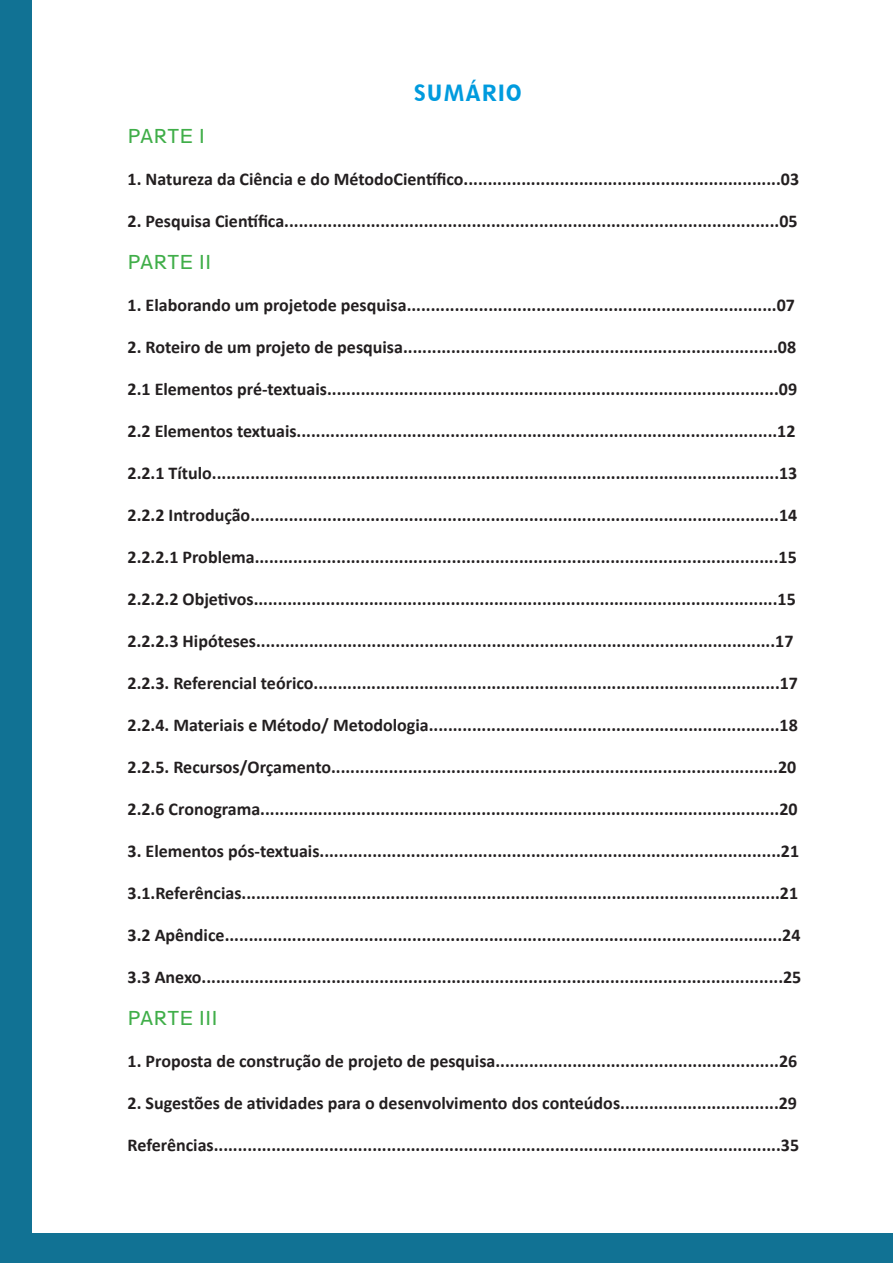
<style>
.page{position:relative;width:893px;height:1263px;background:#fff}
.page>*{position:absolute;margin:0;border:0;box-sizing:border-box;transform-origin:0 0}
.t1{font:800 condensed 21px "Geometric 212 BT";color:#009bde}
.t2{font:700 18px "Calibri";color:#231f20}
.t2-2{font:condensed 18px "Geometric 212 BT";color:#40ae49}
</style>
<div class="page">
<div style="left:0;top:0;width:32px;height:1263px;background:#117294"></div>
<div style="left:0;top:1233px;width:893px;height:30px;background:#117294"></div>
<p class="t1" style="left:414px;top:80px;width:110px">SUMÁRIO</p>
<p class="t2-2" style="left:128px;top:125px;width:79px">PARTE I</p>
<p class="t2" style="left:128px;top:166px;width:673px">1. Natureza da Ciência e do MétodoCientífico..................................................................03</p>
<p class="t2" style="left:128px;top:208px;width:672px">2. Pesquisa Científica.......................................................................................................05</p>
<p class="t2-2" style="left:128px;top:251px;width:85px">PARTE II</p>
<p class="t2" style="left:128px;top:292px;width:669px">1. Elaborando um projetode pesquisa.............................................................................07</p>
<p class="t2" style="left:128px;top:334px;width:670px">2. Roteiro de um projeto de pesquisa..............................................................................08</p>
<p class="t2" style="left:128px;top:376px;width:671px">2.1 Elementos pré-textuais..............................................................................................09</p>
<p class="t2" style="left:128px;top:418px;width:669px">2.2 Elementos textuais....................................................................................................12</p>
<p class="t2" style="left:128px;top:460px;width:671px">2.2.1 Título......................................................................................................................13</p>
<p class="t2" style="left:128px;top:502px;width:671px">2.2.2 Introdução..............................................................................................................14</p>
<p class="t2" style="left:128px;top:544px;width:671px">2.2.2.1 Problema.............................................................................................................15</p>
<p class="t2" style="left:128px;top:586px;width:670px">2.2.2.2 Objetivos.............................................................................................................15</p>
<p class="t2" style="left:128px;top:628px;width:667px">2.2.2.3 Hipóteses............................................................................................................17</p>
<p class="t2" style="left:128px;top:670px;width:672px">2.2.3. Referencial teórico.................................................................................................17</p>
<p class="t2" style="left:128px;top:712px;width:672px">2.2.4. Materiais e Método/ Metodologia.........................................................................18</p>
<p class="t2" style="left:128px;top:754px;width:670px">2.2.5. Recursos/Orçamento.............................................................................................20</p>
<p class="t2" style="left:128px;top:796px;width:672px">2.2.6 Cronograma............................................................................................................20</p>
<p class="t2" style="left:128px;top:838px;width:673px">3. Elementos pós-textuais................................................................................................21</p>
<p class="t2" style="left:128px;top:880px;width:672px">3.1.Referências................................................................................................................21</p>
<p class="t2" style="left:128px;top:922px;width:674px">3.2 Apêndice....................................................................................................................24</p>
<p class="t2" style="left:128px;top:964px;width:675px">3.3 Anexo.........................................................................................................................25</p>
<p class="t2-2" style="left:128px;top:1007px;width:92px">PARTE III</p>
<p class="t2" style="left:128px;top:1048px;width:671px">1. Proposta de construção de projeto de pesquisa...........................................................26</p>
<p class="t2" style="left:128px;top:1090px;width:671px">2. Sugestões de atividades para o desenvolvimento dos conteúdos.................................29</p>
<p class="t2" style="left:128px;top:1132px;width:673px">Referências......................................................................................................................35</p>
</div>
